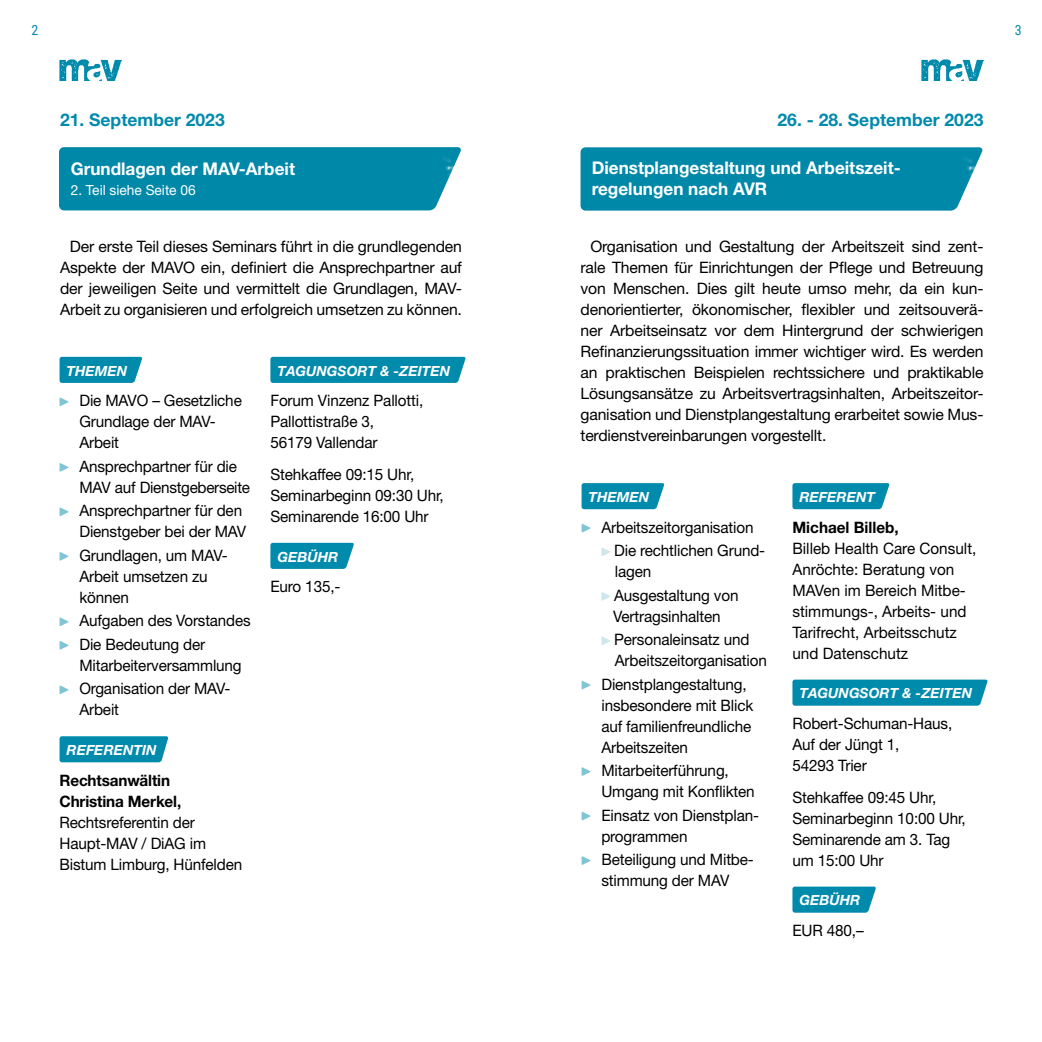
<style>
.page{position:relative;width:1042px;height:1042px;background:#fff}
.page>*{position:absolute;margin:0;border:0;box-sizing:border-box;transform-origin:0 0}
.t1{font:700 17.5px/21px "Helvetica Neue LT Std";color:#fff}
.t2{font:700 17.5px "Helvetica Neue LT Std";color:#008aab}
.t3{font:15.75px/21px "Helvetica Neue LT Std";letter-spacing:-.01em;color:#000}
.t4{font:700 15.75px/21px "Helvetica Neue LT Std";letter-spacing:-.01em;color:#000}
.t5{font:italic 700 14px "Helvetica Neue CE";color:#fff}
.t6{font:14px "Helvetica Neue LT Std";color:#fff}
.t7{font:14px "Roboto Condensed";color:#008aab}
</style>
<div class="page">
<div style="left:59px;top:147px;width:402px;height:63px;background:#0088a9"></div>
<svg style="left:60px;top:357px;width:82px;height:26px;background:#0c8faf"></svg>
<svg style="left:60px;top:397px;width:9px;height:9px"></svg>
<svg style="left:60px;top:463px;width:9px;height:9px"></svg>
<svg style="left:60px;top:507px;width:9px;height:9px"></svg>
<svg style="left:60px;top:552px;width:9px;height:9px"></svg>
<svg style="left:60px;top:617px;width:9px;height:9px"></svg>
<svg style="left:60px;top:641px;width:9px;height:9px"></svg>
<svg style="left:60px;top:685px;width:9px;height:9px"></svg>
<svg style="left:60px;top:736px;width:108px;height:26px;background:#098eae"></svg>
<div style="left:270px;top:357px;width:196px;height:26px;background:#008aab"></div>
<svg style="left:270px;top:543px;width:84px;height:26px;background:#0e90af"></svg>
<img style="left:580px;top:147px;width:403px;height:64px">
<svg style="left:581px;top:483px;width:83px;height:26px;background:#0e90af"></svg>
<svg style="left:581px;top:524px;width:10px;height:8px"></svg>
<svg style="left:601px;top:547px;width:9px;height:9px"></svg>
<svg style="left:601px;top:592px;width:9px;height:9px"></svg>
<svg style="left:601px;top:636px;width:9px;height:9px"></svg>
<svg style="left:581px;top:680px;width:10px;height:9px"></svg>
<svg style="left:581px;top:767px;width:10px;height:9px"></svg>
<svg style="left:581px;top:811px;width:10px;height:9px"></svg>
<svg style="left:581px;top:856px;width:10px;height:9px"></svg>
<svg style="left:792px;top:483px;width:97px;height:26px;background:#0b8fae"></svg>
<svg style="left:792px;top:679px;width:196px;height:27px;background:#0e90af"></svg>
<svg style="left:792px;top:886px;width:84px;height:26px;background:#1292b1"></svg>
<img style="left:921px;top:60px;width:62px;height:20px">
<img style="left:59px;top:60px;width:62px;height:20px">
<p class="t7" style="left:32px;top:21px;width:8px">2</p>
<p class="t7" style="left:1014px;top:21px;width:8px">3</p>
<p class="t2" style="left:60px;top:109px;width:166px">21. September 2023</p>
<p class="t1" style="left:71px;top:157px;width:226px">Grundlagen der MAV-Arbeit</p>
<p class="t6" style="left:71px;top:182px;width:127px">2. Teil siehe Seite 06</p>
<p class="t3" style="left:60px;top:236px;width:403px;text-align:justify;text-indent:10px">Der erste Teil dieses Seminars führt in die grundlegenden Aspekte der MAVO ein, definiert die Ansprechpartner auf der jeweiligen Seite und vermittelt die Grundlagen, MAV-Arbeit zu organisieren und erfolgreich umsetzen zu können.</p>
<p class="t5" style="left:67px;top:362px;width:62px">THEMEN</p>
<p class="t3" style="left:79px;top:390px;width:164px">Die MAVO – Gesetzliche<br>Grundlage der MAV-<br>Arbeit</p>
<p class="t3" style="left:79px;top:455px;width:172px">Ansprechpartner für die<br>MAV auf Dienstgeberseite</p>
<p class="t3" style="left:79px;top:500px;width:168px">Ansprechpartner für den<br>Dienstgeber bei der MAV</p>
<p class="t3" style="left:79px;top:544px;width:150px">Grundlagen, um MAV-<br>Arbeit umsetzen zu können</p>
<p class="t3" style="left:79px;top:609px;width:173px;line-height:23.4px">Aufgaben des Vorstandes<br>Die Bedeutung der</p>
<p class="t3" style="left:79px;top:653px;width:164px;line-height:23.4px">Mitarbeiterversammlung<br>Organisation der MAV-</p>
<p class="t3" style="left:79px;top:699px;width:41px">Arbeit</p>
<p class="t5" style="left:67px;top:741px;width:91px">REFERENTIN</p>
<p class="t4" style="left:60px;top:769px;width:123px">Rechtsanwältin<br>Christina Merkel,</p>
<p class="t3" style="left:60px;top:811px;width:184px">Rechtsreferentin der<br>Haupt-MAV / DiAG im<br>Bistum Limburg, Hünfelden</p>
<p class="t5" style="left:277px;top:362px;width:174px">TAGUNGSORT &amp; -ZEITEN</p>
<p class="t3" style="left:270px;top:390px;width:154px">Forum Vinzenz Pallotti,<br>Pallottistraße 3,<br>56179 Vallendar</p>
<p class="t3" style="left:270px;top:464px;width:175px">Stehkaffee 09:15 Uhr,<br>Seminarbeginn 09:30 Uhr,<br>Seminarende 16:00 Uhr</p>
<p class="t5" style="left:277px;top:548px;width:62px">GEBÜHR</p>
<p class="t3" style="left:270px;top:576px;width:71px">Euro 135,-</p>
<p class="t2" style="left:777px;top:109px;width:207px">26. - 28. September 2023</p>
<p class="t1" style="left:592px;top:157px;width:310px">Dienstplangestaltung und Arbeitszeit&shy;regelungen nach AVR</p>
<p class="t3" style="left:580px;top:236px;width:404px;text-align:justify;text-indent:10px">Organisation und Gestaltung der Arbeitszeit sind zent&shy;rale Themen für Einrichtungen der Pflege und Betreuung von Menschen. Dies gilt heute umso mehr, da ein kun&shy;denorientierter, ökonomischer, flexibler und zeitsouverä&shy;ner Arbeitseinsatz vor dem Hintergrund der schwierigen Refinanzierungssituation immer wichtiger wird. Es werden an praktischen Beispielen rechtssichere und praktikable Lösungsansätze zu Arbeitsvertragsinhalten, Arbeitszeitor&shy;ganisation und Dienstplangestaltung erarbeitet sowie Mus&shy;terdienstvereinbarungen vorgestellt.</p>
<p class="t5" style="left:588px;top:488px;width:62px">THEMEN</p>
<p class="t3" style="left:614px;top:515px;width:153px;line-height:23.4px;text-indent:-13px">Arbeitszeitorganisation<br>Die rechtlichen Grund-</p>
<p class="t3" style="left:614px;top:560px;width:126px;line-height:23.4px">lagen<br>Ausgestaltung von</p>
<p class="t3" style="left:613px;top:604px;width:138px;line-height:23.4px">Vertragsinhalten<br>Personaleinsatz und</p>
<p class="t3" style="left:601px;top:648px;width:167px;line-height:23.4px;text-indent:13px">Arbeitszeitorganisation<br>Dienstplangestaltung,</p>
<p class="t3" style="left:601px;top:694px;width:153px;text-align:justify">insbesondere mit Blick auf familienfreundliche Arbeitszeiten</p>
<p class="t3" style="left:601px;top:760px;width:155px">Mitarbeiterführung,<br>Umgang mit Konflikten</p>
<p class="t3" style="left:601px;top:804px;width:159px">Einsatz von Dienstplan&shy;programmen</p>
<p class="t3" style="left:601px;top:849px;width:154px">Beteiligung und Mitbe&shy;stimmung der MAV</p>
<p class="t5" style="left:799px;top:488px;width:77px">REFERENT</p>
<p class="t4" style="left:792px;top:516px;width:108px">Michael Billeb,</p>
<p class="t3" style="left:792px;top:537px;width:185px">Billeb Health Care Consult,<br>Anröchte: Beratung von<br>MAVen im Bereich Mitbe&shy;stimmungs-, Arbeits- und<br>Tarifrecht, Arbeitsschutz und Datenschutz</p>
<p class="t5" style="left:799px;top:685px;width:174px">TAGUNGSORT &amp; -ZEITEN</p>
<p class="t3" style="left:792px;top:713px;width:161px">Robert-Schuman-Haus,<br>Auf der Jüngt 1,<br>54293 Trier</p>
<p class="t3" style="left:792px;top:786px;width:175px">Stehkaffee 09:45 Uhr,<br>Seminarbeginn 10:00 Uhr,<br>Seminarende am 3. Tag um 15:00 Uhr</p>
<p class="t5" style="left:799px;top:892px;width:62px">GEBÜHR</p>
<p class="t3" style="left:792px;top:920px;width:73px">EUR 480,–</p>
</div>
